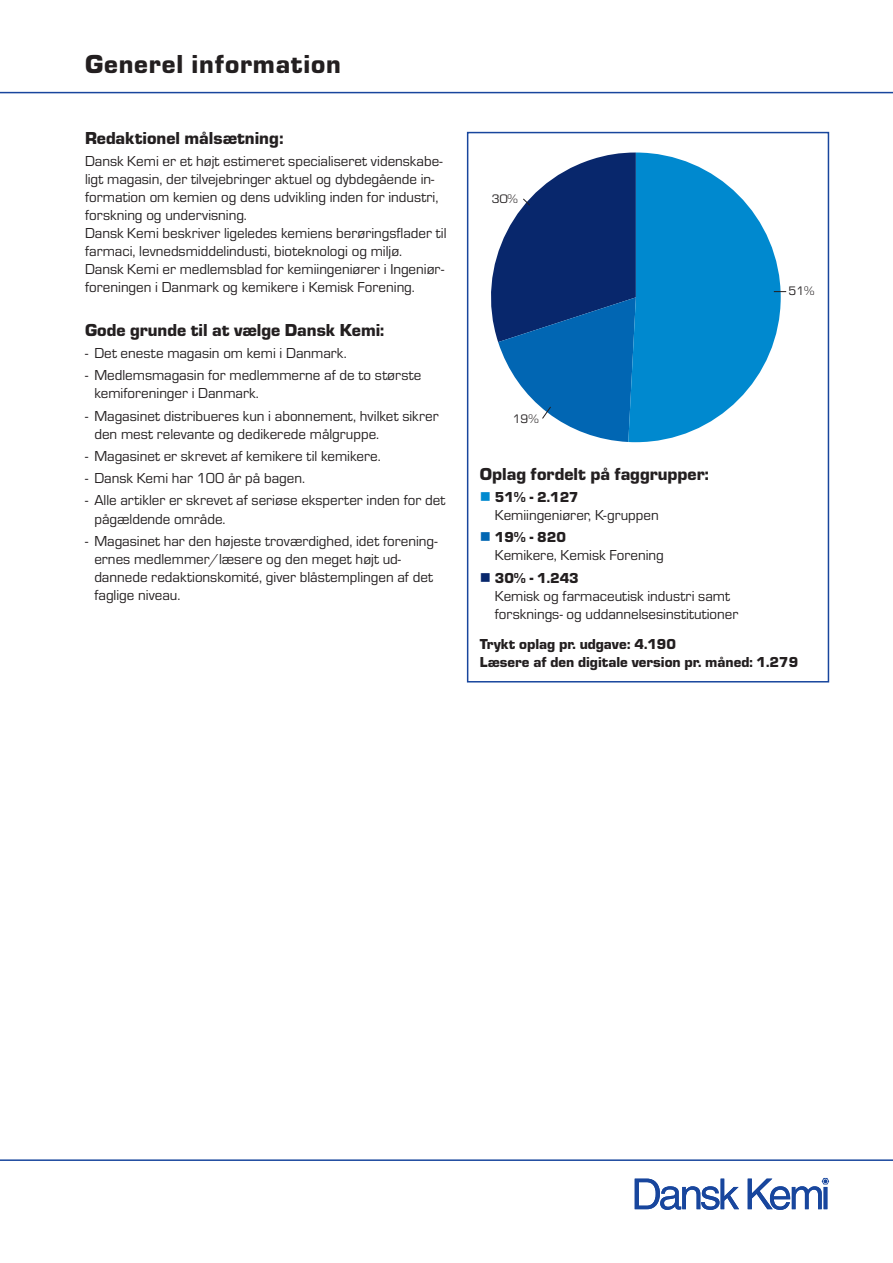
<style>
.page{position:relative;width:893px;height:1263px;background:#fff}
.page>*{position:absolute;margin:0;border:0;box-sizing:border-box;transform-origin:0 0}
.t1{font:900 27px "Eurostile";letter-spacing:.03em;color:#231f20}
.t2{font:900 18px "Eurostile";color:#231f20}
.t3{font:15px/18px "Eurostile";color:#231f20}
.t4{font:900 15px "Eurostile";color:#231f20}
.t5{font:12.75px "Eurostile Roman DTC";color:#231f20}
.s1{color:#0089cf}
.s2{color:#0166b3}
.s3{color:#08276c}
</style>
<div class="page">
<hr style="left:0;top:92px;width:893px;height:1px;background:#18469d">
<hr style="left:0;top:1159px;width:893px;height:2px;background:#18469d">
<svg style="left:635px;top:1178px;width:194px;height:32px"></svg>
<div style="left:467px;top:132px;width:362px;height:550px;border:2px solid #18469d"></div>
<svg style="left:491px;top:153px;width:250px;height:289px"></svg>
<svg style="left:522px;top:198px;width:265px;height:222px;background:#1a77b7"></svg>
<h1 class="t1" style="left:85px;top:45px;width:257px">Generel information</h1>
<p class="t2" style="left:85px;top:125px;width:200px">Redaktionel målsætning:</p>
<p class="t3" style="left:85px;top:151px;width:359px">Dansk Kemi er et højt estimeret specialiseret videnskabe&shy;ligt magasin, der tilvejebringer aktuel og dybdegående in&shy;formation om kemien og dens udvikling inden for industri, forskning og undervisning.</p>
<p class="t3" style="left:85px;top:223px;width:363px">Dansk Kemi beskriver ligeledes kemiens berøringsflader til farmaci, levnedsmiddelindusti, bioteknologi og miljø.</p>
<p class="t3" style="left:85px;top:259px;width:361px">Dansk Kemi er medlemsblad for kemiingeniører i Ingeniør&shy;foreningen i Danmark og kemikere i Kemisk Forening.</p>
<p class="t2" style="left:85px;top:317px;width:301px">Gode grunde til at vælge Dansk Kemi:</p>
<p class="t3" style="left:85px;top:343px;width:263px">- Det eneste magasin om kemi i Danmark.</p>
<p class="t3" style="left:94px;top:366px;width:329px;text-indent:-9px">- Medlemsmagasin for medlemmerne af de to største kemiforeninger i Danmark.</p>
<p class="t3" style="left:94px;top:406px;width:346px;text-indent:-9px">- Magasinet distribueres kun i abonnement, hvilket sikrer den mest relevante og dedikerede målgruppe.</p>
<p class="t3" style="left:85px;top:446px;width:297px">- Magasinet er skrevet af kemikere til kemikere.</p>
<p class="t3" style="left:85px;top:468px;width:221px">- Dansk Kemi har 100 år på bagen.</p>
<p class="t3" style="left:94px;top:491px;width:352px;text-indent:-9px">- Alle artikler er skrevet af seriøse eksperter inden for det pågældende område.</p>
<p class="t3" style="left:94px;top:531px;width:345px;text-indent:-9px">- Magasinet har den højeste troværdighed, idet forening&shy;ernes medlemmer/læsere og den meget højt ud&shy;dannede redaktionskomité, giver blåstemplingen af det faglige niveau.</p>
<p class="t5" style="left:492px;top:192px;width:27px">30%</p>
<p class="t5" style="left:513px;top:412px;width:27px">19%</p>
<p class="t5" style="left:789px;top:284px;width:27px">51%</p>
<p class="t2" style="left:480px;top:461px;width:231px">Oplag fordelt på faggrupper:</p>
<p class="t4" style="left:480px;top:486px;width:101px"><span class="s1">■</span> 51% - 2.127</p>
<p class="t3" style="left:495px;top:505px;width:166px">Kemiingeniører, K-gruppen</p>
<p class="t4" style="left:480px;top:526px;width:88px"><span class="s2">■</span> 19% - 820</p>
<p class="t3" style="left:495px;top:546px;width:171px">Kemikere, Kemisk Forening</p>
<p class="t4" style="left:480px;top:567px;width:101px"><span class="s3">■</span> 30% - 1.243</p>
<p class="t3" style="left:495px;top:586px;width:245px">Kemisk og farmaceutisk industri samt forsknings- og uddannelsesinstitutioner</p>
<p class="t4" style="left:480px;top:633px;width:198px">Trykt oplag pr. udgave: 4.190</p>
<p class="t4" style="left:480px;top:651px;width:320px">Læsere af den digitale version pr. måned: 1.279</p>
</div>
